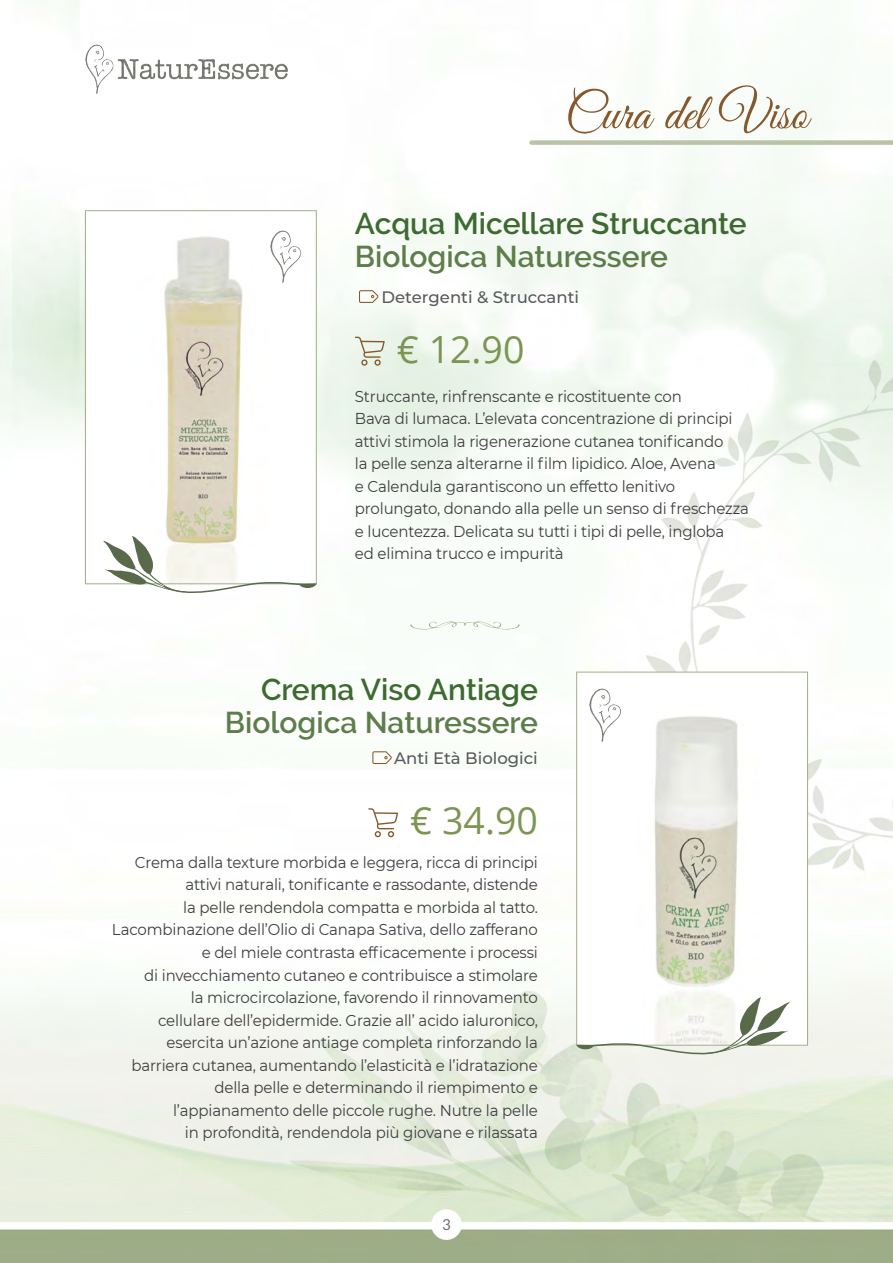
<style>
.page{position:relative;width:893px;height:1263px;background:#fff}
.page>*{position:absolute;margin:0;border:0;box-sizing:border-box;transform-origin:0 0}
.t1{font:51px "Great Vibes";color:#85592d}
.t2{font:37.5px "Open Sans";color:#7d9553}
.t3{font:600 30px/33px "Raleway";color:#5d7e4a;text-align:right}
.t4{font:600 30px "Raleway";color:#3c6a30}
.t5{font:500 16.5px "Montserrat";color:#59595c}
.t6{font:15.75px/22.5px "Montserrat";letter-spacing:-.01em;color:#3e3e3f;scale:.95 1}
.t7{font:15px "Lato";color:#6c6d70}
.s1{color:#3c6a30}
</style>
<div class="page">
<img style="left:1px;top:0;width:892px;height:1263px">
<img style="left:0;top:0;width:1px;height:1263px">
<div style="left:431px;top:1209px;width:31px;height:31px;background:#fff;border-radius:50%"></div>
<img style="left:85px;top:45px;width:203px;height:49px">
<svg style="left:359px;top:290px;width:20px;height:13px"></svg>
<svg style="left:355px;top:337px;width:30px;height:29px"></svg>
<svg style="left:372px;top:751px;width:20px;height:13px"></svg>
<svg style="left:368px;top:808px;width:30px;height:29px"></svg>
<img style="left:578px;top:674px;width:228px;height:369px">
<div style="left:576px;top:672px;width:232px;height:373px;border:1px solid #9eaf87"></div>
<img style="left:87px;top:212px;width:228px;height:370px">
<div style="left:85px;top:210px;width:232px;height:374px;border:1px solid #9eaf87"></div>
<svg style="left:576px;top:997px;width:214px;height:64px"></svg>
<svg style="left:103px;top:536px;width:214px;height:64px"></svg>
<img style="left:270px;top:230px;width:34px;height:53px">
<img style="left:590px;top:688px;width:33px;height:53px">
<svg style="left:410px;top:621px;width:110px;height:9px"></svg>
<svg style="left:529px;top:140px;width:364px;height:5px;background:#c0c8af"></svg>
<p class="t1" style="left:565px;top:85px;width:244px">Cura del Viso</p>
<p class="t4" style="left:355px;top:206px;width:393px">Acqua Micellare Struccante</p>
<p class="t3" style="left:355px;top:240px;width:315px">Biologica Naturessere</p>
<p class="t5" style="left:382px;top:286px;width:199px">Detergenti &amp; Struccanti</p>
<p class="t2" style="left:397px;top:323px;width:129px">€ 12.90</p>
<p class="t6" style="left:355px;top:384px;width:399px">Struccante, rinfrenscante e ricostituente con<br>Bava di lumaca. L’elevata concentrazione di principi</p>
<p class="t6" style="left:355px;top:429px;width:390px">attivi stimola la rigenerazione cutanea tonificando</p>
<p class="t6" style="left:355px;top:452px;width:381px">la pelle senza alterarne il film lipidico. Aloe, Avena</p>
<p class="t6" style="left:355px;top:474px;width:416px">e Calendula garantiscono un effetto lenitivo prolungato, donando alla pelle un senso di freschezza e lucentezza. Delicata su tutti i tipi di pelle, ingloba<br>ed elimina trucco e impurità</p>
<p class="t3" style="left:225px;top:673px;width:315px"><span class="s1">Crema Viso Antiage<br></span>Biologica Naturessere</p>
<p class="t5" style="left:394px;top:747px;width:145px">Anti Età Biologici</p>
<p class="t2" style="left:410px;top:795px;width:129px">€ 34.90</p>
<p class="t6" style="left:135px;top:850px;width:426px">Crema dalla texture morbida e leggera, ricca di principi</p>
<p class="t6" style="left:185px;top:873px;width:373px">attivi naturali, tonificante e rassodante, distende</p>
<p class="t6" style="left:112px;top:895px;width:450px;text-align:right">la pelle rendendola compatta e morbida al tatto.<br>Lacombinazione dell’Olio di Canapa Sativa, dello zafferano</p>
<p class="t6" style="left:202px;top:940px;width:355px">e del miele contrasta efficacemente i processi</p>
<p class="t6" style="left:144px;top:963px;width:416px">di invecchiamento cutaneo e contribuisce a stimolare</p>
<p class="t6" style="left:191px;top:985px;width:367px">la microcircolazione, favorendo il rinnovamento</p>
<p class="t6" style="left:158px;top:1008px;width:401px">cellulare dell’epidermide. Grazie all’ acido ialuronico,</p>
<p class="t6" style="left:167px;top:1030px;width:392px">esercita un’azione antiage completa rinforzando la</p>
<p class="t6" style="left:132px;top:1053px;width:429px">barriera cutanea, aumentando l’elasticità e l’idratazione</p>
<p class="t6" style="left:215px;top:1076px;width:342px">della pelle e determinando il riempimento e</p>
<p class="t6" style="left:173px;top:1098px;width:386px;text-align:right">l’appianamento delle piccole rughe. Nutre la pelle in profondità, rendendola più giovane e rilassata</p>
<p class="t7" style="left:442px;top:1216px;width:10px">3</p>
</div>
